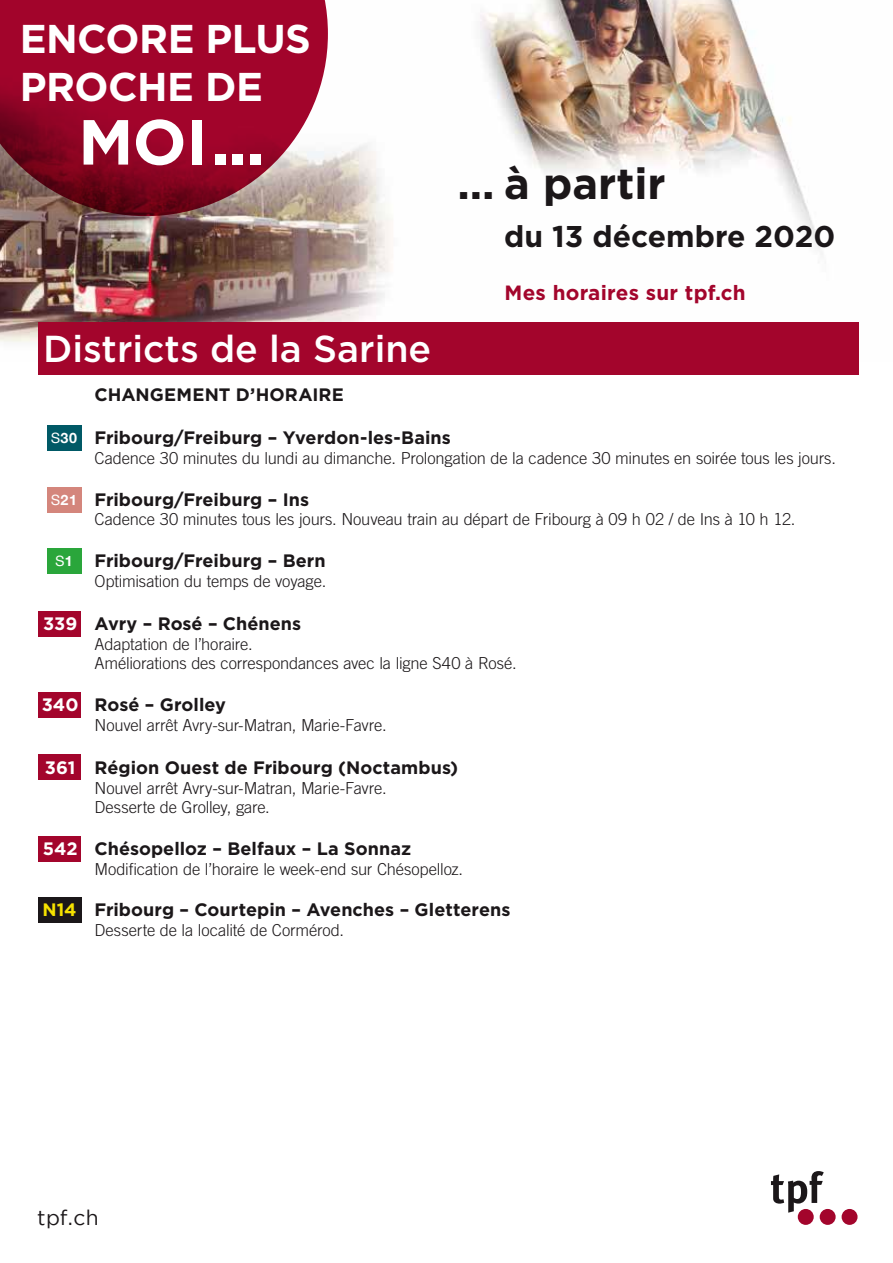
<style>
.page{position:relative;width:893px;height:1263px;background:#fff}
.page>*{position:absolute;margin:0;border:0;box-sizing:border-box;transform-origin:0 0}
.t1{font:700 63.6px "Gotham";color:#fff}
.t2{font:700 43.5px "Gotham";color:#1b1719}
.t3{font:700 40.2px/48.3px "Gotham";letter-spacing:-.015em;color:#fff}
.t4{font:500 37.5px "Gotham";color:#fff}
.t5{font:700 30px "Gotham";color:#1b1719}
.t6{font:21px "Gotham";color:#1b1719}
.t7{font:700 20.7px "Gotham";letter-spacing:.015em;color:#a3052c}
.t8{font:700 18px "Gotham";letter-spacing:.005em;color:#1b1719}
.t9{font:700 18px "Gotham";color:#fff}
.t10{font:700 18px "Gotham";color:#f6e200}
.t11{font:300 16.5px/19.8px "Trade Gothic";letter-spacing:-.01em;color:#1b1719}
.t12{font:700 14.25px "Helvetica Neue";color:#fff}
.t13{font:14.25px "Helvetica";color:#fff}
.s1{font-family:"Helvetica";font-weight:400}
.s2{font-family:"Helvetica Neue";font-weight:700}
</style>
<div class="page">
<div style="left:47px;top:425px;width:34px;height:26px;background:#005966"></div>
<div style="left:47px;top:487px;width:34px;height:25px;background:#d4867c"></div>
<div style="left:47px;top:548px;width:34px;height:25px;background:#2aa63b"></div>
<img style="left:0;top:0;width:859px;height:361px">
<div style="left:38px;top:322px;width:820px;height:52px;background:#a3052c"></div>
<svg style="left:0;top:0;width:328px;height:216px;background:#9b1b37"></svg>
<div style="left:39px;top:611px;width:42px;height:25px;background:#a3052c"></div>
<div style="left:39px;top:692px;width:42px;height:25px;background:#a3052c"></div>
<div style="left:39px;top:754px;width:42px;height:26px;background:#a3052c"></div>
<div style="left:39px;top:836px;width:42px;height:25px;background:#a3052c"></div>
<div style="left:38px;top:897px;width:43px;height:25px;background:#1b1719"></div>
<svg style="left:771px;top:1171px;width:53px;height:42px"></svg>
<div style="left:820px;top:1209px;width:16px;height:16px;background:#a3052c;border-radius:50%"></div>
<div style="left:842px;top:1209px;width:15px;height:16px;background:#a3052c;border-radius:50%"></div>
<div style="left:798px;top:1209px;width:16px;height:16px;background:#a3052c;border-radius:50%"></div>
<h3 class="t3" style="left:20px;top:14px;width:293px">ENCORE PLUS<br>PROCHE DE</h3>
<h1 class="t1" style="left:78px;top:100px;width:188px">MOI...</h1>
<h3 class="t4" style="left:43px;top:324px;width:390px">Districts de la Sarine</h3>
<h2 class="t2" style="left:457px;top:154px;width:210px">... à partir</h2>
<h3 class="t5" style="left:504px;top:216px;width:333px">du 13 décembre 2020</h3>
<p class="t7" style="left:505px;top:279px;width:243px">Mes horaires sur tpf.ch</p>
<p class="t12" style="left:51px;top:427px;width:28px"><span class="s1">S</span>30</p>
<p class="t12" style="left:51px;top:488px;width:28px"><span class="s1">S</span>21</p>
<p class="t13" style="left:55px;top:550px;width:19px">S<span class="s2">1</span></p>
<p class="t9" style="left:43px;top:612px;width:36px">339</p>
<p class="t9" style="left:42px;top:693px;width:38px">340</p>
<p class="t9" style="left:45px;top:755px;width:32px">361</p>
<p class="t9" style="left:43px;top:837px;width:36px">542</p>
<p class="t10" style="left:43px;top:898px;width:36px">N14</p>
<p class="t8" style="left:95px;top:383px;width:251px">CHANGEMENT D’HORAIRE</p>
<p class="t8" style="left:95px;top:426px;width:358px">Fribourg/Freiburg – Yverdon-les-Bains</p>
<p class="t11" style="left:95px;top:448px;width:743px">Cadence 30 minutes du lundi au dimanche. Prolongation de la cadence 30 minutes en soirée tous les jours.</p>
<p class="t8" style="left:95px;top:487px;width:216px">Fribourg/Freiburg – Ins</p>
<p class="t11" style="left:95px;top:509px;width:702px">Cadence 30 minutes tous les jours. Nouveau train au départ de Fribourg à 09 h 02 / de Ins à 10 h 12.</p>
<p class="t8" style="left:95px;top:548px;width:233px">Fribourg/Freiburg – Bern</p>
<p class="t11" style="left:95px;top:570px;width:233px">Optimisation du temps de voyage.</p>
<p class="t8" style="left:95px;top:611px;width:208px">Avry – Rosé – Chénens</p>
<p class="t11" style="left:95px;top:633px;width:424px">Adaptation de l’horaire.<br>Améliorations des correspondances avec la ligne S40 à Rosé.</p>
<p class="t8" style="left:95px;top:692px;width:133px">Rosé – Grolley</p>
<p class="t11" style="left:95px;top:714px;width:294px">Nouvel arrêt Avry-sur-Matran, Marie-Favre.</p>
<p class="t8" style="left:95px;top:755px;width:365px">Région Ouest de Fribourg (Noctambus)</p>
<p class="t11" style="left:95px;top:777px;width:294px">Nouvel arrêt Avry-sur-Matran, Marie-Favre.<br>Desserte de Grolley, gare.</p>
<p class="t8" style="left:95px;top:836px;width:318px">Chésopelloz – Belfaux – La Sonnaz</p>
<p class="t11" style="left:95px;top:858px;width:370px">Modification de l’horaire le week-end sur Chésopelloz.</p>
<p class="t8" style="left:95px;top:898px;width:417px">Fribourg – Courtepin – Avenches – Gletterens</p>
<p class="t11" style="left:95px;top:920px;width:251px">Desserte de la localité de Cormérod.</p>
<p class="t6" style="left:37px;top:1205px;width:63px">tpf.ch</p>
</div>
